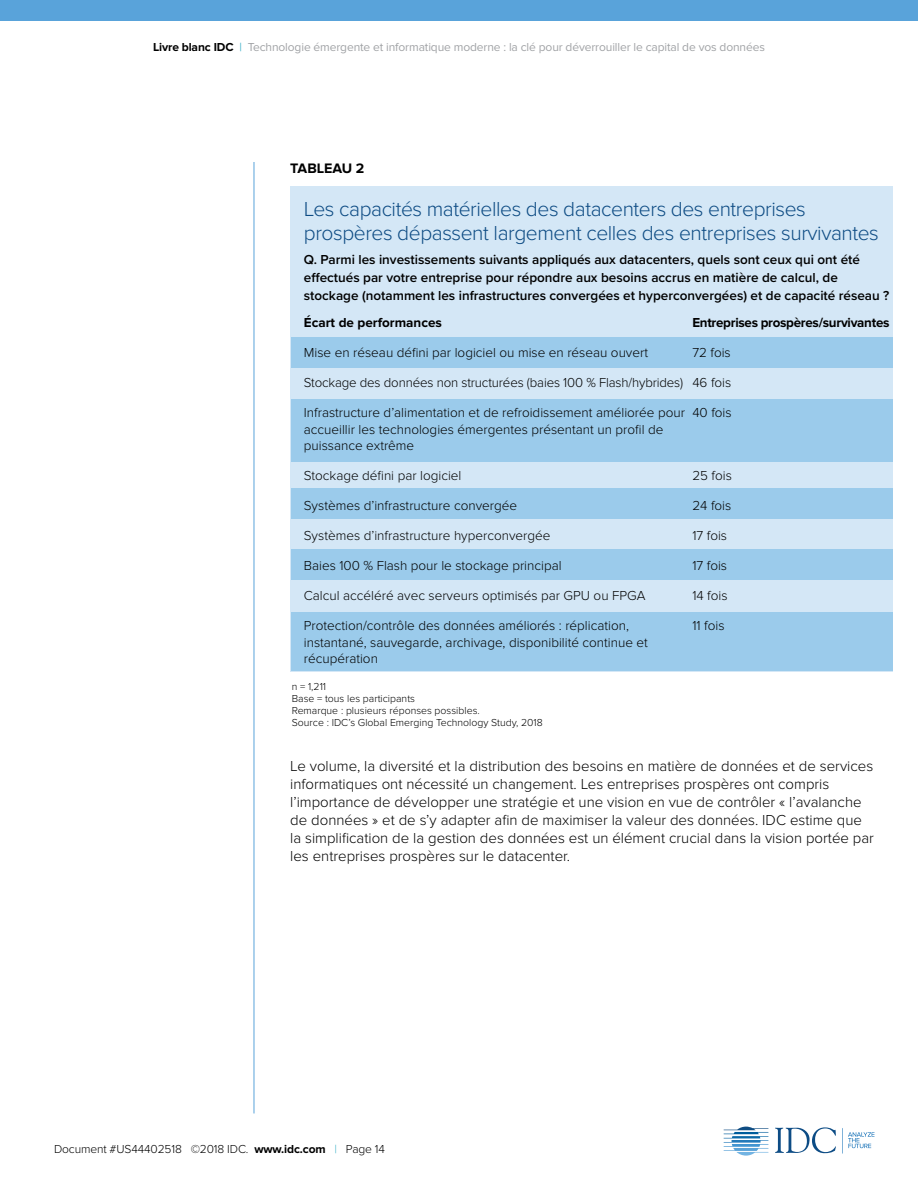
<style>
.page{position:relative;width:918px;height:1188px;background:#fff}
.page>*{position:absolute;margin:0;border:0;box-sizing:border-box;transform-origin:0 0}
.t1{font:300 21px/24px "Proxima Nova";letter-spacing:-.02em;color:#0e4c84}
.t2{font:300 15px/18px "Proxima Nova";color:#000}
.t3{font:700 14.25px "Proxima Nova";color:#000}
.t4{font:300 13.5px/16.5px "Proxima Nova";color:#000}
.t5{font:600 13.5px/18px "Proxima Nova";color:#000}
.t6{font:700 13.5px "Proxima Nova";letter-spacing:-.02em;color:#000}
.t7{font:700 13.5px "Proxima Nova";color:#000}
.t8{font:12px "Proxima Nova";letter-spacing:-.01em;color:#a1a3a6}
.t9{font:300 12px "Proxima Nova";letter-spacing:-.01em;color:#000}
.t10{font:300 10.5px/12px "Proxima Nova";color:#000}
.s1{font-weight:700;color:#000}
.s2{color:#36aec7}
.s3{font-weight:700}
</style>
<div class="page">
<div style="left:0;top:0;width:918px;height:21px;background:#59a3da"></div>
<svg style="left:775px;top:1127px;width:61px;height:26px"></svg>
<svg style="left:724px;top:1127px;width:44px;height:29px"></svg>
<svg style="left:842px;top:1128px;width:33px;height:26px"></svg>
<hr style="left:254px;top:162px;width:1px;height:951px;background:#59a3da">
<div style="left:290px;top:186px;width:602px;height:485px;background:#d4e7f6"></div>
<div style="left:291px;top:337px;width:601px;height:31px;background:#9bcbeb"></div>
<div style="left:291px;top:488px;width:601px;height:31px;background:#9bcbeb"></div>
<div style="left:291px;top:550px;width:601px;height:30px;background:#9bcbeb"></div>
<div style="left:291px;top:612px;width:601px;height:59px;background:#9bcbeb"></div>
<div style="left:291px;top:400px;width:601px;height:62px;background:#9bcbeb"></div>
<p class="t8" style="left:153px;top:40px;width:613px"><span class="s1">Livre blanc IDC</span> <span class="s2">|</span> Technologie émergente et informatique moderne : la clé pour déverrouiller le capital de vos données</p>
<p class="t3" style="left:290px;top:160px;width:76px">TABLEAU 2</p>
<h1 class="t1" style="left:304px;top:198px;width:577px">Les capacités matérielles des datacenters des entreprises prospères dépassent largement celles des entreprises survivantes</h1>
<p class="t5" style="left:304px;top:251px;width:587px">Q. Parmi les investissements suivants appliqués aux datacenters, quels sont ceux qui ont été effectués par votre entreprise pour répondre aux besoins accrus en matière de calcul, de stockage (notamment les infrastructures convergées et hyperconvergées) et de capacité réseau ?</p>
<p class="t7" style="left:304px;top:315px;width:140px">Écart de performances</p>
<p class="t6" style="left:692px;top:315px;width:199px">Entreprises prospères/survivantes</p>
<p class="t4" style="left:304px;top:345px;width:346px">Mise en réseau défini par logiciel ou mise en réseau ouvert</p>
<p class="t4" style="left:692px;top:345px;width:40px">72 fois</p>
<p class="t4" style="left:304px;top:375px;width:429px">Stockage des données non structurées (baies 100 % Flash/hybrides) 46 fois</p>
<p class="t4" style="left:304px;top:405px;width:429px">Infrastructure d’alimentation et de refroidissement améliorée pour 40 fois accueillir les technologies émergentes présentant un profil de<br>puissance extrême</p>
<p class="t4" style="left:304px;top:468px;width:159px">Stockage défini par logiciel</p>
<p class="t4" style="left:692px;top:468px;width:41px">25 fois</p>
<p class="t4" style="left:304px;top:498px;width:215px">Systèmes d’infrastructure convergée</p>
<p class="t4" style="left:692px;top:498px;width:41px">24 fois</p>
<p class="t4" style="left:304px;top:528px;width:248px">Systèmes d’infrastructure hyperconvergée</p>
<p class="t4" style="left:692px;top:528px;width:36px">17 fois</p>
<p class="t4" style="left:304px;top:558px;width:259px">Baies 100 % Flash pour le stockage principal</p>
<p class="t4" style="left:692px;top:558px;width:36px">17 fois</p>
<p class="t4" style="left:304px;top:588px;width:343px">Calcul accéléré avec serveurs optimisés par GPU ou FPGA</p>
<p class="t4" style="left:692px;top:588px;width:37px">14 fois</p>
<p class="t4" style="left:304px;top:618px;width:327px">Protection/contrôle des données améliorés : réplication,</p>
<p class="t4" style="left:692px;top:618px;width:34px">11 fois</p>
<p class="t4" style="left:304px;top:634px;width:346px">instantané, sauvegarde, archivage, disponibilité continue et récupération</p>
<p class="t10" style="left:292px;top:680px;width:253px">n = 1,211<br>Base = tous les participants<br>Remarque : plusieurs réponses possibles.<br>Source : IDC’s Global Emerging Technology Study, 2018</p>
<p class="t2" style="left:290px;top:757px;width:585px">Le volume, la diversité et la distribution des besoins en matière de données et de services informatiques ont nécessité un changement. Les entreprises prospères ont compris l’importance de développer une stratégie et une vision en vue de contrôler « l’avalanche de données » et de s’y adapter afin de maximiser la valeur des données. IDC estime que la simplification de la gestion des données est un élément crucial dans la vision portée par les entreprises prospères sur le datacenter.</p>
<p class="t9" style="left:54px;top:1142px;width:333px">Document #US44402518 ©2018 IDC. <span class="s3">www.idc.com</span> <span class="s2">|</span> Page 14</p>
</div>
